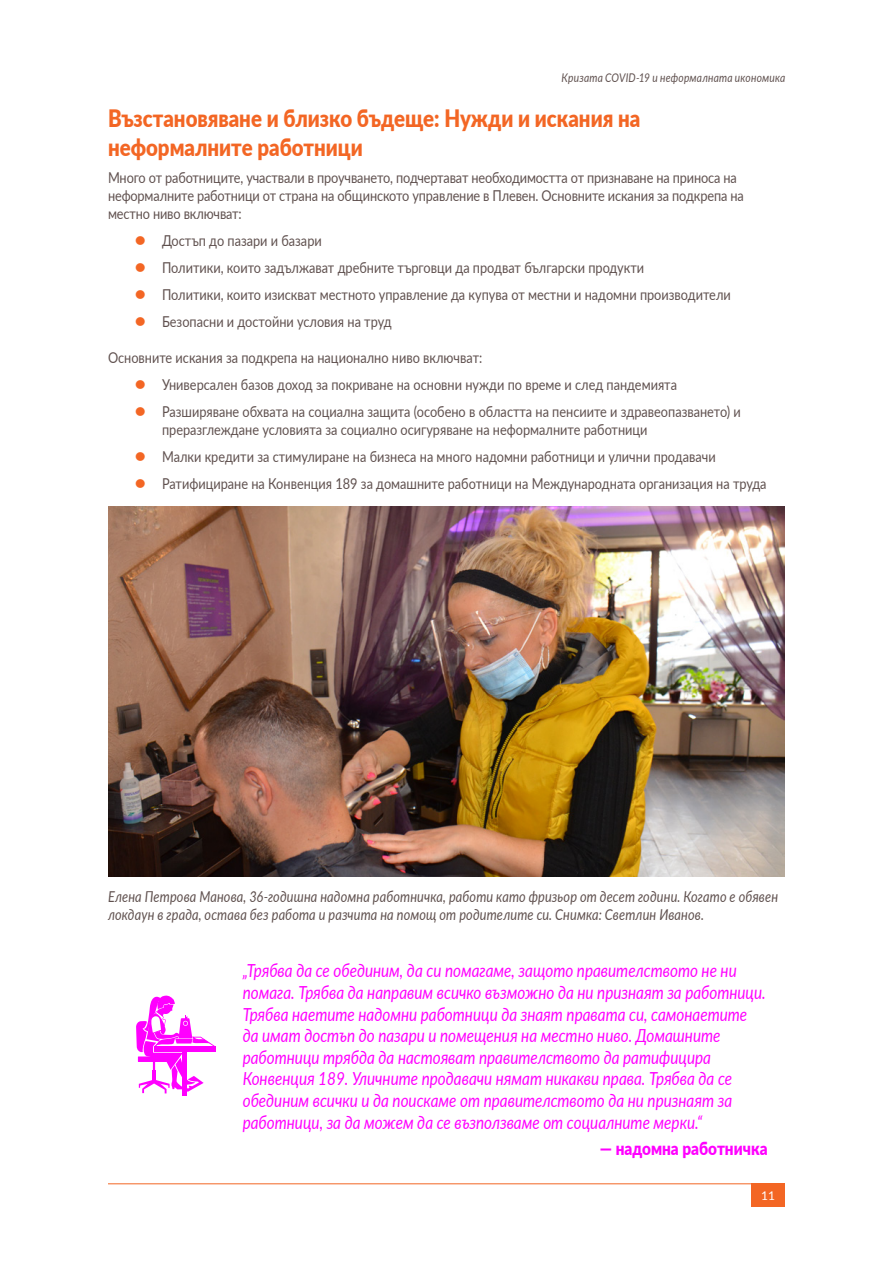
<style>
.page{position:relative;width:893px;height:1263px;background:#fff}
.page>*{position:absolute;margin:0;border:0;box-sizing:border-box;transform-origin:0 0}
.t1{font:900 24px/28.8px "Lato";color:#f36624;scale:.85 1}
.t2{font:italic 18px/21.6px "Lato";color:#f0f;scale:.85 1}
.t3{font:900 18px "Lato";color:#f0f;scale:.85 1}
.t4{font:15px/18px "Lato";color:#5f504e;scale:.85 1}
.t5{font:italic 15px/18px "Lato";letter-spacing:.01em;color:#5f504e;scale:.85 1}
.t6{font:italic 12px "Lato";letter-spacing:.02em;color:#5f504e;scale:.85 1}
.t7{font:12px "Lato";color:#fff}
.s1{font-weight:900;font-size:18px;color:#f36624}
</style>
<div class="page">
<hr style="left:183px;top:1048px;width:4px;height:47px;background:#f0f">
<svg style="left:136px;top:995px;width:80px;height:98px"></svg>
<img style="left:108px;top:507px;width:677px;height:370px">
<div style="left:751px;top:1183px;width:34px;height:24px;background:#f36624"></div>
<hr style="left:108px;top:1183px;width:677px;height:1px;background:#f36624">
<p class="t6" style="left:562px;top:69px;width:265px">Кризата COVID-19 и неформалната икономика</p>
<h1 class="t1" style="left:108px;top:103px;width:628px">Възстановяване и близко бъдеще: Нужди и искания на неформалните работници</h1>
<p class="t4" style="left:108px;top:168px;width:749px">Много от работниците, участвали в проучването, подчертават необходимостта от признаване на приноса на неформалните работници от страна на общинското управление в Плевен. Основните искания за подкрепа на местно ниво включват:</p>
<p class="t4" style="left:135px;top:231px;width:221px"><span class="s1">•</span> Достъп до пазари и базари</p>
<p class="t4" style="left:135px;top:258px;width:600px"><span class="s1">•</span> Политики, които задължават дребните търговци да продват български продукти</p>
<p class="t4" style="left:135px;top:285px;width:702px"><span class="s1">•</span> Политики, които изискват местното управление да купува от местни и надомни производители</p>
<p class="t4" style="left:135px;top:312px;width:303px"><span class="s1">•</span> Безопасни и достойни условия на труд</p>
<p class="t4" style="left:108px;top:348px;width:442px">Основните искания за подкрепа на национално ниво включват:</p>
<p class="t4" style="left:135px;top:375px;width:639px"><span class="s1">•</span> Универсален базов доход за покриване на основни нужди по време и след пандемията</p>
<p class="t4" style="left:162px;top:402px;width:683px;text-indent:-27px"><span class="s1">•</span> Разширяване обхвата на социална защита (особено в областта на пенсиите и здравеопазването) и преразглеждане условията за социално осигуряване на неформалните работници</p>
<p class="t4" style="left:135px;top:447px;width:685px"><span class="s1">•</span> Малки кредити за стимулиране на бизнеса на много надомни работници и улични продавачи</p>
<p class="t4" style="left:135px;top:474px;width:744px"><span class="s1">•</span> Ратифициране на Конвенция 189 за домашните работници на Международната организация на труда</p>
<p class="t5" style="left:108px;top:887px;width:790px">Елена Петрова Манова, 36-годишна надомна работничка, работи като фризьор от десет години. Когато е обявен локдаун в града, остава без работа и разчита на помощ от родителите си. Снимка: Светлин Иванов.</p>
<p class="t2" style="left:243px;top:959px;width:617px">„Трябва да се обединим, да си помагаме, защото правителството не ни помага. Трябва да направим всичко възможно да ни признаят за работници.<br>Трябва наетите надомни работници да знаят правата си, самонаетите да имат достъп до пазари и помещения на местно ниво. Домашните работници трябда да настояват правителството да ратифицира Конвенция 189. Уличните продавачи нямат никакви права. Трябва да се обединим всички и да поискаме от правителството да ни признаят за работници, за да можем да се възползваме от социалните мерки.“</p>
<p class="t3" style="left:600px;top:1135px;width:199px">— надомна работничка</p>
<p class="t7" style="left:761px;top:1189px;width:15px">11</p>
</div>
